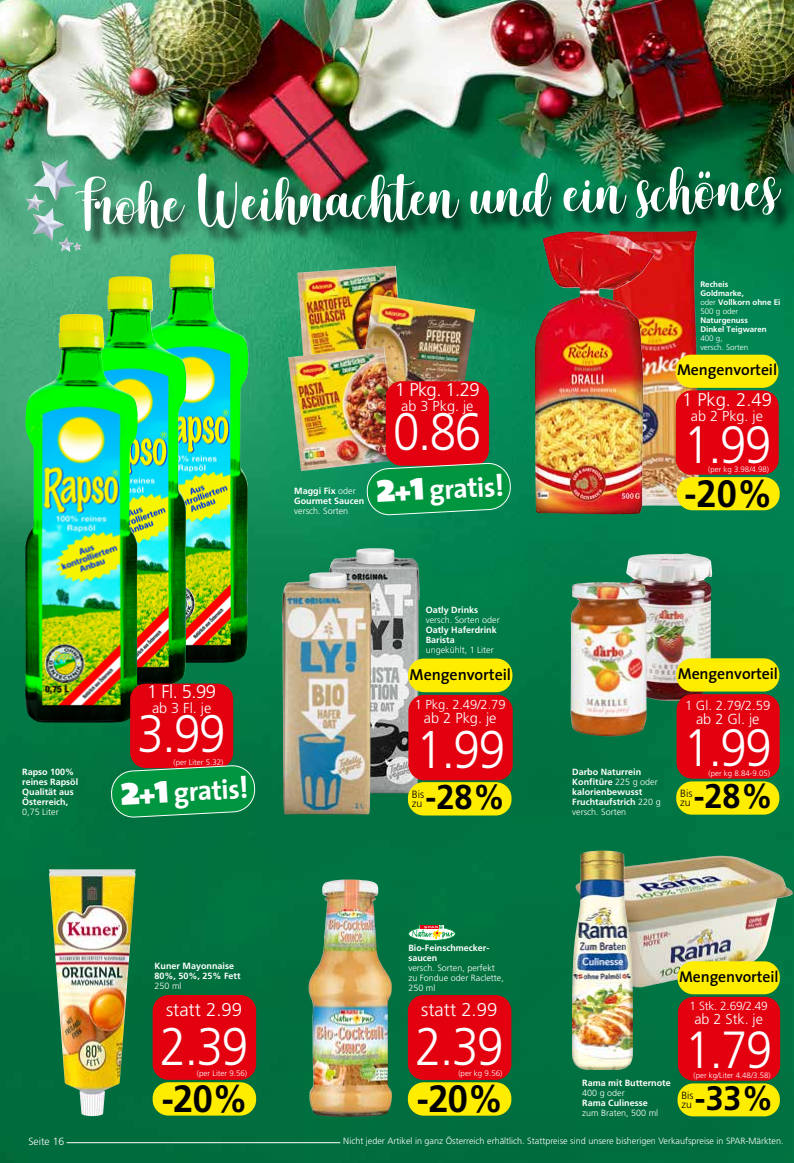
<style>
.page{position:relative;width:794px;height:1163px;background:#fff}
.page>*{position:absolute;margin:0;border:0;box-sizing:border-box;transform-origin:0 0}
.t1{font:53.7px "Cherishing Moments";color:#fff}
.t2{font:300 53.1px "Frutiger";color:#fff;scale:.9 1}
.t3{font:300 53px "Frutiger";color:#fff;scale:.9 1}
.t4{font:300 52.8px "Frutiger";color:#fff;scale:.9 1}
.t5{font:300 52.6px "Frutiger";color:#fff;scale:.9 1}
.t6{font:300 52.5px "Frutiger";color:#fff;scale:.9 1}
.t7{font:300 52.2px "Frutiger";color:#fff;scale:.9 1}
.t8{font:700 38px "Frutiger";color:#000;scale:.95 1}
.t9{font:700 34.4px "Frutiger";color:#000;scale:.95 1}
.t10{font:700 34.2px "Frutiger";color:#000;scale:.95 1}
.t11{font:700 33.9px "Frutiger";color:#000;scale:.95 1}
.t12{font:700 27.6px "The Sans";color:#fff}
.t13{font:300 18.5px "Frutiger";color:#fff}
.t14{font:300 18.4px "Frutiger";letter-spacing:-.03em;color:#fff}
.t15{font:600 16px "The Sans";letter-spacing:-.005em;color:#000}
.t16{font:600 15.8px "The Sans";letter-spacing:-.005em;color:#000}
.t17{font:600 15.7px "The Sans";letter-spacing:-.005em;color:#000}
.t18{font:300 14.5px "Frutiger";color:#fff}
.t19{font:300 14.4px "Frutiger";color:#fff}
.t20{font:300 14.3px "Frutiger";color:#fff}
.t21{font:300 13.1px "Frutiger";color:#fff}
.t22{font:300 13px "Frutiger";letter-spacing:-.01em;color:#fff}
.t23{font:300 11.8px "Frutiger";letter-spacing:-.02em;color:#fff}
.t24{font:300 10.6px/9.2px "Frutiger";color:#000}
.t25{font:300 10.5px/9.2px "Frutiger";color:#000}
.t26{font:300 10.4px "Frutiger";color:#fff}
.t27{font:300 10.4px/9.1px "Frutiger";color:#000}
.t28{font:700 9px/10px "Frutiger";color:#fff}
.t29{font:300 9px/10px "Frutiger";color:#fff}
.t30{font:700 8px/9px "Frutiger";color:#fff}
.t31{font:300 8px/9px "Frutiger";color:#fff}
.t32{font:300 7.9px "Frutiger";color:#fff}
.t33{font:300 7.8px "Frutiger";color:#fff}
.s1{font-weight:300}
.s2{font-weight:900;font-size:41.7px}
.s3{font-weight:900;font-size:27.7px}
.s4{font-size:30.6px}
</style>
<div class="page">
<img style="left:0;top:0;width:794px;height:1162px">
<img style="left:26px;top:193px;width:39px;height:48px">
<img style="left:58px;top:237px;width:24px;height:15px">
<img style="left:33px;top:160px;width:43px;height:41px">
<hr style="left:67px;top:1142px;width:273px;height:1px;background:#fff">
<img style="left:309px;top:879px;width:83px;height:237px">
<svg style="left:408px;top:924px;width:47px;height:16px"></svg>
<img style="left:49px;top:869px;width:87px;height:247px">
<img style="left:633px;top:855px;width:160px;height:132px">
<img style="left:572px;top:850px;width:61px;height:219px">
<div style="left:677px;top:1083px;width:103px;height:33px;background:#ffed00;border-radius:16px"></div>
<div style="left:678px;top:996px;width:102px;height:84px;background:#e3000f;border-radius:16px"></div>
<div style="left:677px;top:961px;width:103px;height:33px;background:#ffed00;border-radius:16px"></div>
<img style="left:136px;top:254px;width:113px;height:408px">
<img style="left:74px;top:276px;width:113px;height:408px">
<img style="left:25px;top:314px;width:113px;height:408px">
<div style="left:130px;top:683px;width:103px;height:85px;background:#e3000f;border-radius:16px"></div>
<svg style="left:111px;top:765px;width:144px;height:52px;background:#119246"></svg>
<img style="left:297px;top:266px;width:107px;height:80px">
<img style="left:355px;top:294px;width:120px;height:88px">
<img style="left:288px;top:346px;width:109px;height:125px">
<div style="left:386px;top:381px;width:103px;height:84px;background:#e3000f;border-radius:16px"></div>
<svg style="left:366px;top:462px;width:145px;height:53px;background:#149349"></svg>
<div style="left:408px;top:994px;width:103px;height:85px;background:#e3000f;border-radius:16px"></div>
<div style="left:408px;top:1082px;width:103px;height:33px;background:#ffed00;border-radius:16px"></div>
<div style="left:153px;top:994px;width:103px;height:85px;background:#e3000f;border-radius:16px"></div>
<div style="left:153px;top:1081px;width:103px;height:34px;background:#ffed00;border-radius:16px"></div>
<img style="left:655px;top:249px;width:47px;height:257px">
<img style="left:535px;top:249px;width:120px;height:265px">
<div style="left:676px;top:390px;width:102px;height:84px;background:#e3000f;border-radius:16px"></div>
<div style="left:677px;top:477px;width:102px;height:33px;background:#ffed00;border-radius:16px"></div>
<div style="left:675px;top:354px;width:103px;height:34px;background:#ffed00;border-radius:16px"></div>
<img style="left:328px;top:548px;width:91px;height:245px">
<img style="left:282px;top:572px;width:90px;height:242px">
<div style="left:408px;top:694px;width:105px;height:86px;background:#e3000f;border-radius:16px"></div>
<div style="left:408px;top:658px;width:104px;height:34px;background:#ffed00;border-radius:16px"></div>
<div style="left:408px;top:782px;width:103px;height:33px;background:#ffed00;border-radius:16px"></div>
<img style="left:626px;top:553px;width:86px;height:147px">
<img style="left:570px;top:582px;width:77px;height:154px">
<div style="left:676px;top:781px;width:103px;height:33px;background:#ffed00;border-radius:16px"></div>
<div style="left:676px;top:694px;width:103px;height:84px;background:#e3000f;border-radius:16px"></div>
<div style="left:676px;top:658px;width:103px;height:33px;background:#ffed00;border-radius:16px"></div>
<div style="left:78px;top:158px;width:716px;height:91px;background:#000;opacity:.75"></div>
<h1 class="t1" style="left:77px;top:170px;width:702px;rotate:-2deg">Frohe Weihnachten und ein schönes</h1>
<p class="t30" style="left:700px;top:279px;width:82px">Recheis<br>Goldmarke,<br><span class="s1">oder</span> Vollkorn ohne Ei<br><span class="s1">500 g oder</span></p>
<p class="t30" style="left:700px;top:315px;width:68px">Naturgenuss<br>Dinkel Teigwaren</p>
<p class="t31" style="left:700px;top:334px;width:49px">400 g,<br>versch. Sorten</p>
<p class="t28" style="left:22px;top:766px;width:58px">Rapso 100% reines Rapsöl<br>Qualität aus<br>Österreich,</p>
<p class="t29" style="left:22px;top:806px;width:38px">0,75 Liter</p>
<h3 class="t14" style="left:147px;top:681px;width:70px">1 Fl. 5.99</h3>
<h3 class="t19" style="left:152px;top:699px;width:61px">ab 3 Fl. je</h3>
<h3 class="t4" style="left:137px;top:704px;width:99px">3.99</h3>
<p class="t31" style="left:173px;top:757px;width:52px">(per Liter 5.32)</p>
<h3 class="t12" style="left:119px;top:772px;width:130px;rotate:-3deg"><span class="s2">2</span><span class="s3">+</span><span class="s2">1</span> gratis<span class="s4">!</span></h3>
<p class="t28" style="left:294px;top:485px;width:72px">Maggi Fix <span class="s1">oder<br></span>Gourmet Saucen</p>
<p class="t29" style="left:294px;top:505px;width:55px">versch. Sorten</p>
<h3 class="t14" style="left:395px;top:379px;width:86px">1 Pkg. 1.29</h3>
<h3 class="t19" style="left:401px;top:397px;width:74px">ab 3 Pkg. je</h3>
<h3 class="t4" style="left:393px;top:401px;width:99px">0.86</h3>
<h3 class="t12" style="left:375px;top:469px;width:130px;rotate:-3deg"><span class="s2">2</span><span class="s3">+</span><span class="s2">1</span> gratis<span class="s4">!</span></h3>
<h3 class="t17" style="left:677px;top:357px;width:102px">Mengenvorteil</h3>
<h3 class="t14" style="left:682px;top:389px;width:91px">1 Pkg. 2.49</h3>
<h3 class="t19" style="left:691px;top:407px;width:74px">ab 2 Pkg. je</h3>
<h3 class="t6" style="left:683px;top:415px;width:99px">1.99</h3>
<p class="t32" style="left:708px;top:465px;width:62px">(per kg 3.98/4.98)</p>
<h3 class="t8" style="left:684px;top:471px;width:95px">-20%</h3>
<p class="t28" style="left:426px;top:604px;width:54px">Oatly Drinks</p>
<p class="t29" style="left:426px;top:614px;width:76px">versch. Sorten oder</p>
<p class="t28" style="left:426px;top:624px;width:73px">Oatly Haferdrink<br>Barista</p>
<p class="t29" style="left:426px;top:644px;width:70px">ungekühlt, 1 Liter</p>
<h3 class="t15" style="left:409px;top:660px;width:103px">Mengenvorteil</h3>
<h3 class="t16" style="left:678px;top:660px;width:102px">Mengenvorteil</h3>
<h3 class="t22" style="left:415px;top:696px;width:92px">1 Pkg. 2.49/2.79</h3>
<h3 class="t18" style="left:424px;top:710px;width:74px">ab 2 Pkg. je</h3>
<h2 class="t2" style="left:416px;top:719px;width:100px">1.99</h2>
<h3 class="t21" style="left:685px;top:697px;width:87px">1 Gl. 2.79/2.59</h3>
<h3 class="t18" style="left:696px;top:711px;width:65px">ab 2 Gl. je</h3>
<h3 class="t5" style="left:684px;top:717px;width:99px">1.99</h3>
<p class="t28" style="left:572px;top:766px;width:71px">Darbo Naturrein</p>
<p class="t32" style="left:708px;top:768px;width:63px">(per kg 8.84-9.05)</p>
<p class="t28" style="left:572px;top:776px;width:90px">Konfitüre <span class="s1">225 g oder </span>kalorienbewusst<br>Fruchtaufstrich <span class="s1">220 g versch. Sorten</span></p>
<p class="t24" style="left:412px;top:789px;width:14px">Bis zu</p>
<h3 class="t9" style="left:425px;top:776px;width:85px">-28%</h3>
<p class="t25" style="left:680px;top:788px;width:14px">Bis zu</p>
<h3 class="t10" style="left:693px;top:775px;width:85px">-28%</h3>
<p class="t28" style="left:154px;top:961px;width:88px">Kuner Mayonnaise<br>80%, 50%, 25% Fett</p>
<p class="t29" style="left:154px;top:981px;width:29px">250 ml</p>
<p class="t28" style="left:408px;top:942px;width:82px">Bio-Feinschmecker&shy;saucen</p>
<p class="t29" style="left:408px;top:962px;width:97px">versch. Sorten, perfekt zu Fondue oder Raclette,<br>250 ml</p>
<h3 class="t17" style="left:679px;top:963px;width:101px">Mengenvorteil</h3>
<h3 class="t13" style="left:166px;top:998px;width:78px">statt 2.99</h3>
<h3 class="t3" style="left:160px;top:1016px;width:100px">2.39</h3>
<h3 class="t13" style="left:421px;top:998px;width:78px">statt 2.99</h3>
<h3 class="t3" style="left:415px;top:1016px;width:100px">2.39</h3>
<h3 class="t23" style="left:689px;top:998px;width:80px">1 Stk. 2.69/2.49</h3>
<h3 class="t20" style="left:694px;top:1010px;width:70px">ab 2 Stk. je</h3>
<h3 class="t7" style="left:685px;top:1020px;width:98px">1.79</h3>
<p class="t31" style="left:197px;top:1068px;width:52px">(per Liter 9.56)</p>
<h3 class="t8" style="left:162px;top:1075px;width:93px">-20%</h3>
<p class="t31" style="left:458px;top:1068px;width:46px">(per kg 9.56)</p>
<h3 class="t8" style="left:417px;top:1075px;width:93px">-20%</h3>
<p class="t28" style="left:582px;top:1077px;width:90px">Rama mit Butternote</p>
<p class="t29" style="left:582px;top:1087px;width:44px">400 g oder</p>
<p class="t28" style="left:582px;top:1097px;width:67px">Rama Culinesse</p>
<p class="t29" style="left:582px;top:1107px;width:78px">zum Braten, 500 ml</p>
<p class="t33" style="left:693px;top:1070px;width:78px">(per kg/Liter 4.48/3.58)</p>
<p class="t27" style="left:681px;top:1090px;width:14px">Bis zu</p>
<h3 class="t11" style="left:695px;top:1077px;width:84px">-33%</h3>
<p class="t26" style="left:28px;top:1135px;width:37px">Seite 16</p>
<p class="t29" style="left:343px;top:1135px;width:442px">Nicht jeder Artikel in ganz Österreich erhältlich. Stattpreise sind unsere bisherigen Verkaufspreise in SPAR-Märkten.</p>
</div>
